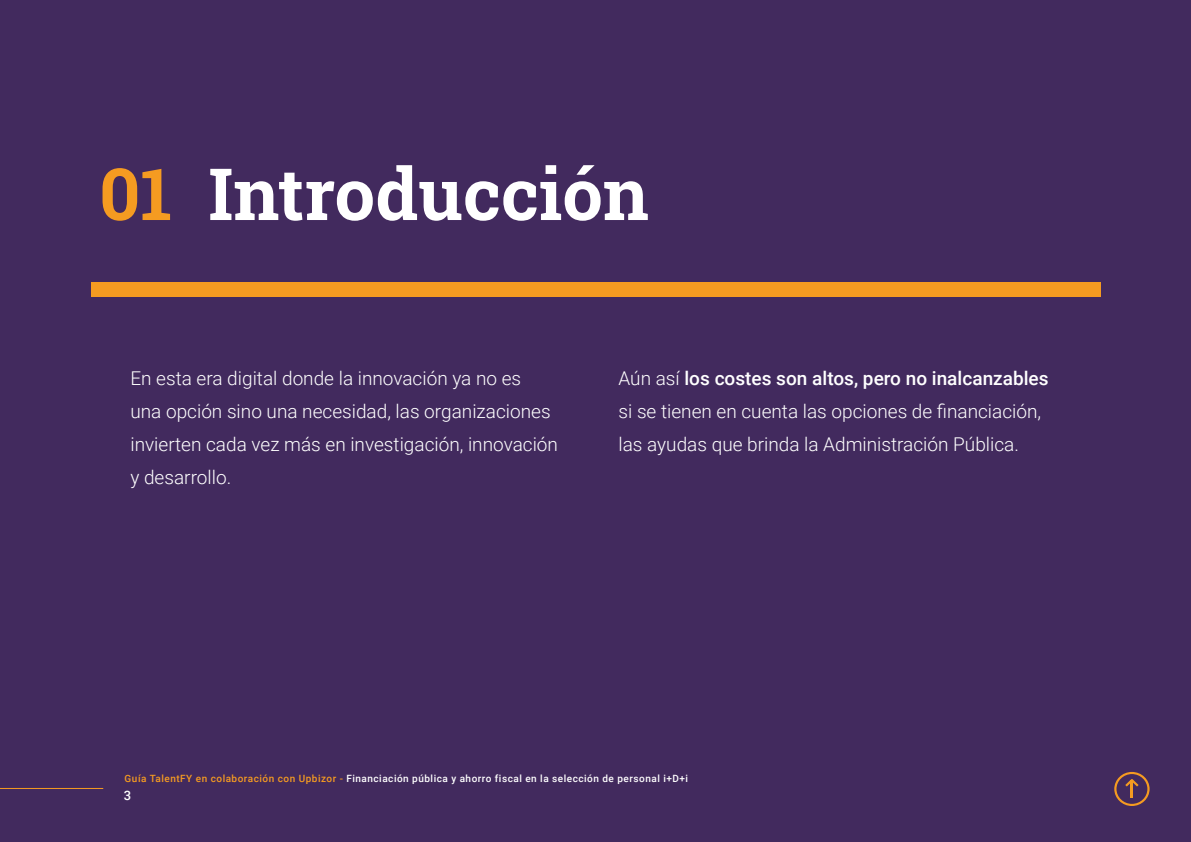
<style>
.page{position:relative;width:1191px;height:842px;background:#422a5e}
.page>*{position:absolute;margin:0;border:0;box-sizing:border-box;transform-origin:0 0}
.t1{font:72px "Roboto Slab";color:#fff}
.t2{font:72px "Roboto Slab";color:#f59b21}
.t3{font:300 19px/33px "Roboto";color:#fff}
.t4{font:500 13px "Roboto";color:#fff}
.t5{font:500 10px "Roboto";letter-spacing:.05em;color:#fff}
.s1{font-weight:500}
.s2{color:#f59b21}
</style>
<div class="page">
<div style="left:91px;top:283px;width:1009px;height:14px;background:#f59b21"></div>
<hr style="left:0;top:788px;width:103px;height:1px;background:#f59b21">
<svg style="left:1114px;top:772px;width:35px;height:34px"></svg>
<h1 class="t2" style="left:99px;top:145px;width:74px">01</h1>
<h1 class="t1" style="left:208px;top:145px;width:442px">Introducción</h1>
<p class="t3" style="left:130px;top:361px;width:429px">En esta era digital donde la innovación ya no es<br>una opción sino una necesidad, las organizaciones invierten cada vez más en investigación, innovación y desarrollo.</p>
<p class="t3" style="left:618px;top:361px;width:431px">Aún así <span class="s1">los costes son altos, pero no inalcanzables </span>si se tienen en cuenta las opciones de financiación, las ayudas que brinda la Administración Pública.</p>
<p class="t5" style="left:125px;top:772px;width:565px"><span class="s2">Guía TalentFY en colaboración con Upbizor -</span> Financiación pública y ahorro fiscal en la selección de personal i+D+i</p>
<p class="t4" style="left:124px;top:787px;width:9px">3</p>
</div>
